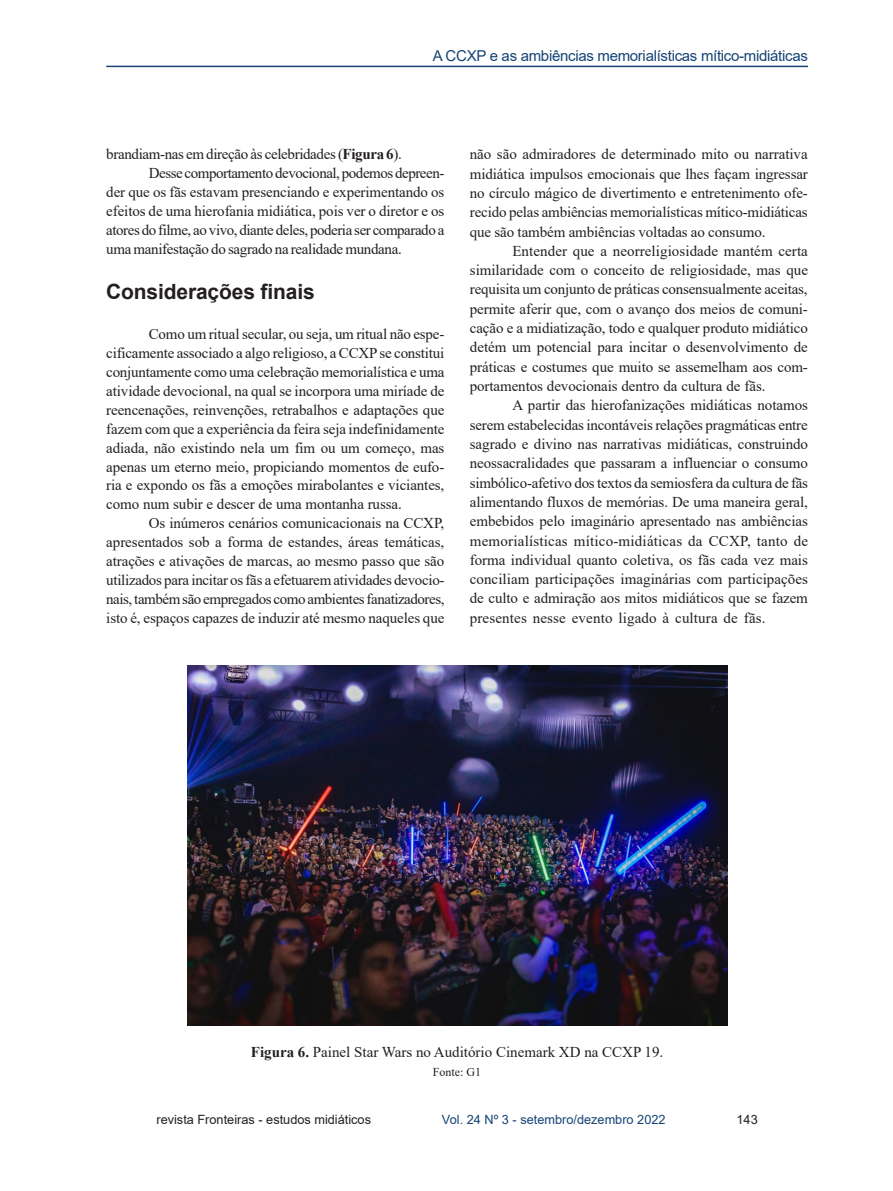
<style>
.page{position:relative;width:893px;height:1191px;background:#fff}
.page>*{position:absolute;margin:0;border:0;box-sizing:border-box;transform-origin:0 0}
.SUBTITULO1{font:700 21px "Arial";letter-spacing:-.005em;color:#231f20}
.TEXTO{font:15px/19.4px "Times New Roman";letter-spacing:-.005em;color:#231f20;text-align:justify}
.LEGENDAS{font:15px "Times New Roman";color:#231f20}
.t1{font:15px "Arial";letter-spacing:-.02em;color:#164476}
.TEXTO-2{font:15px "Times New Roman";letter-spacing:-.025em;color:#231f20}
.t2{font:12.75px "Arial";color:#231f20}
.t3{font:12.75px "Arial";color:#164476}
.LEGENDAS-2{font:12px "Times New Roman";color:#231f20}
.s1{font-weight:700}
</style>
<div class="page">
<hr style="left:106px;top:66px;width:702px;height:1px;background:#164476">
<img style="left:187px;top:665px;width:540px;height:360px">
<p class="t1" style="left:433px;top:45px;width:376px">A CCXP e as ambiências memorialísticas mítico-midiáticas</p>
<p class="TEXTO-2" style="left:106px;top:144px;width:297px">brandiam-nas em direção às celebridades (<span class="s1">Figura 6</span>).</p>
<p class="TEXTO" style="left:106px;top:163px;width:340px;line-height:18.9px;text-indent:43px">Desse comportamento devocional, podemos depreen&shy;der que os fãs estavam presenciando e experimentando os efeitos de uma hierofania midiática, pois ver o diretor e os atores do filme, ao vivo, diante deles, poderia ser comparado a uma manifestação do sagrado na realidade mundana.</p>
<p class="SUBTITULO1" style="left:106px;top:277px;width:210px">Considerações finais</p>
<p class="TEXTO" style="left:106px;top:324px;width:340px;line-height:18.9px;text-indent:43px">Como um ritual secular, ou seja, um ritual não espe&shy;cificamente associado a algo religioso, a CCXP se constitui conjuntamente como uma celebração memorialística e uma atividade devocional, na qual se incorpora uma miríade de reencenações, reinvenções, retrabalhos e adaptações que fazem com que a experiência da feira seja indefinidamente adiada, não existindo nela um fim ou um começo, mas apenas um eterno meio, propiciando momentos de eufo&shy;ria e expondo os fãs a emoções mirabolantes e viciantes, como num subir e descer de uma montanha russa.</p>
<p class="TEXTO" style="left:106px;top:513px;width:340px;line-height:18.9px;text-indent:43px">Os inúmeros cenários comunicacionais na CCXP, apresentados sob a forma de estandes, áreas temáticas, atrações e ativações de marcas, ao mesmo passo que são utilizados para incitar os fãs a efetuarem atividades devocio&shy;nais, também são empregados como ambientes fanatizadores, isto é, espaços capazes de induzir até mesmo naqueles que</p>
<p class="TEXTO" style="left:470px;top:144px;width:340px">não são admiradores de determinado mito ou narrativa midiática impulsos emocionais que lhes façam ingressar no círculo mágico de divertimento e entretenimento ofe&shy;recido pelas ambiências memorialísticas mítico-midiáticas que são também ambiências voltadas ao consumo.</p>
<p class="TEXTO" style="left:470px;top:241px;width:340px;text-indent:43px">Entender que a neorreligiosidade mantém certa similaridade com o conceito de religiosidade, mas que requisita um conjunto de práticas consensualmente aceitas, permite aferir que, com o avanço dos meios de comuni&shy;cação e a midiatização, todo e qualquer produto midiático detém um potencial para incitar o desenvolvimento de práticas e costumes que muito se assemelham aos com&shy;portamentos devocionais dentro da cultura de fãs.</p>
<p class="TEXTO" style="left:470px;top:395px;width:340px;text-indent:43px">A partir das hierofanizações midiáticas notamos serem estabelecidas incontáveis relações pragmáticas entre sagrado e divino nas narrativas midiáticas, construindo neossacralidades que passaram a influenciar o consumo simbólico-afetivo dos textos da semiosfera da cultura de fãs alimentando fluxos de memórias. De uma maneira geral, embebidos pelo imaginário apresentado nas ambiências memorialísticas mítico-midiáticas da CCXP, tanto de forma individual quanto coletiva, os fãs cada vez mais conciliam participações imaginárias com participações de culto e admiração aos mitos midiáticos que se fazem presentes nesse evento ligado à cultura de fãs.</p>
<p class="LEGENDAS" style="left:251px;top:1041px;width:414px"><span class="s1">Figura 6.</span> Painel Star Wars no Auditório Cinemark XD na CCXP 19.</p>
<p class="LEGENDAS-2" style="left:433px;top:1063px;width:50px">Fonte: G1</p>
<p class="t2" style="left:156px;top:1110px;width:216px">revista Fronteiras - estudos midiáticos</p>
<p class="t3" style="left:442px;top:1110px;width:225px">Vol. 24 Nº 3 - setembro/dezembro 2022</p>
<p class="t2" style="left:736px;top:1110px;width:23px">143</p>
</div>
